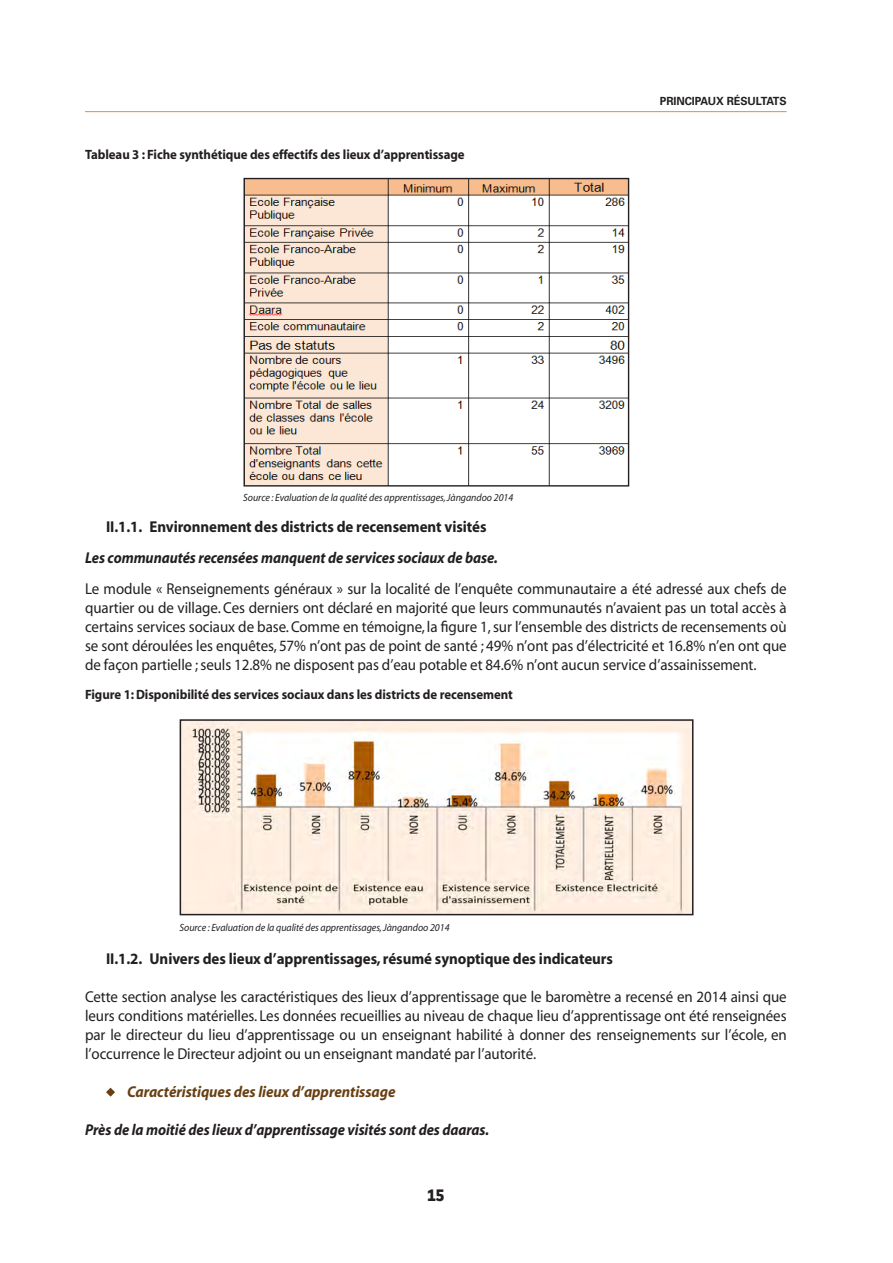
<style>
.page{position:relative;width:893px;height:1263px;background:#fff}
.page>*{position:absolute;margin:0;border:0;box-sizing:border-box;transform-origin:0 0}
.t1{font:700 16.5px "BNPP Sans";color:#231f20}
.t2{font:15.75px/18.9px "Myriad";letter-spacing:-.005em;color:#231f20;text-align:justify;scale:.95 1}
.t3{font:700 15.75px "Myriad";letter-spacing:-.005em;color:#231f20;scale:.95 1}
.t4{font:italic 700 15.75px "Myriad";letter-spacing:-.005em;color:#231f20;scale:.92 1}
.t5{font:italic 700 15.75px "Myriad";letter-spacing:-.005em;color:#684014;scale:.95 1}
.t6{font:700 13.5px "Myriad";letter-spacing:-.005em;color:#231f20;scale:.95 1}
.t7{font:700 11.25px "Univers";color:#231f20;scale:.96 1}
.t8{font:italic 10.5px "Myriad";letter-spacing:-.005em;color:#231f20;scale:.95 1}
</style>
<div class="page">
<hr style="left:85px;top:111px;width:702px;height:1px;background:#f68c45">
<svg style="left:106px;top:1088px;width:9px;height:9px"></svg>
<img style="left:245px;top:180px;width:382px;height:304px">
<div style="left:243px;top:178px;width:386px;height:308px;border:1px solid #231f20"></div>
<img style="left:183px;top:722px;width:507px;height:190px">
<div style="left:180px;top:719px;width:513px;height:196px;border:2px solid #231f20"></div>
<p class="t6" style="left:85px;top:147px;width:401px">Tableau 3 : Fiche synthétique des effectifs des lieux d’apprentissage</p>
<p class="t8" style="left:243px;top:492px;width:286px">Source : Evaluation de la qualité des apprentissages, Jàngandoo 2014</p>
<p class="t7" style="left:660px;top:95px;width:10px">PRIN</p>
<p class="t7" style="left:685px;top:95px;width:9px">CIPAU</p>
<p class="t7" style="left:716px;top:95px;width:28px">X RÉSULTATS</p>
<p class="t3" style="left:106px;top:519px;width:402px">II.1.1. Environnement des districts de recensement visités</p>
<p class="t4" style="left:85px;top:550px;width:450px">Les communautés recensées manquent de services sociaux de base.</p>
<p class="t2" style="left:85px;top:580px;width:740px">Le module « Renseignements généraux » sur la localité de l’enquête communautaire a été adressé aux chefs de quartier ou de village. Ces derniers ont déclaré en majorité que leurs communautés n’avaient pas un total accès à certains services sociaux de base. Comme en témoigne, la figure 1, sur l’ensemble des districts de recensements où se sont déroulées les enquêtes, 57% n’ont pas de point de santé ; 49% n’ont pas d’électricité et 16.8% n’en ont que de façon partielle ; seuls 12.8% ne disposent pas d’eau potable et 84.6% n’ont aucun service d’assainissement.</p>
<p class="t6" style="left:85px;top:687px;width:452px">Figure 1: Disponibilité des services sociaux dans les districts de recensement</p>
<p class="t8" style="left:179px;top:922px;width:286px">Source : Evaluation de la qualité des apprentissages, Jàngandoo 2014</p>
<p class="t3" style="left:106px;top:951px;width:535px">II.1.2. Univers des lieux d’apprentissages, résumé synoptique des indicateurs</p>
<p class="t2" style="left:85px;top:988px;width:740px">Cette section analyse les caractéristiques des lieux d’apprentissage que le baromètre a recensé en 2014 ainsi que leurs conditions matérielles. Les données recueillies au niveau de chaque lieu d’apprentissage ont été renseignées par le directeur du lieu d’apprentissage ou un enseignant habilité à donner des renseignements sur l’école, en l’occurrence le Directeur adjoint ou un enseignant mandaté par l’autorité.</p>
<p class="t5" style="left:127px;top:1083px;width:284px">Caractéristiques des lieux d’apprentissage</p>
<p class="t4" style="left:85px;top:1121px;width:441px">Près de la moitié des lieux d’apprentissage visités sont des daaras.</p>
<p class="t1" style="left:427px;top:1184px;width:19px">15</p>
</div>
